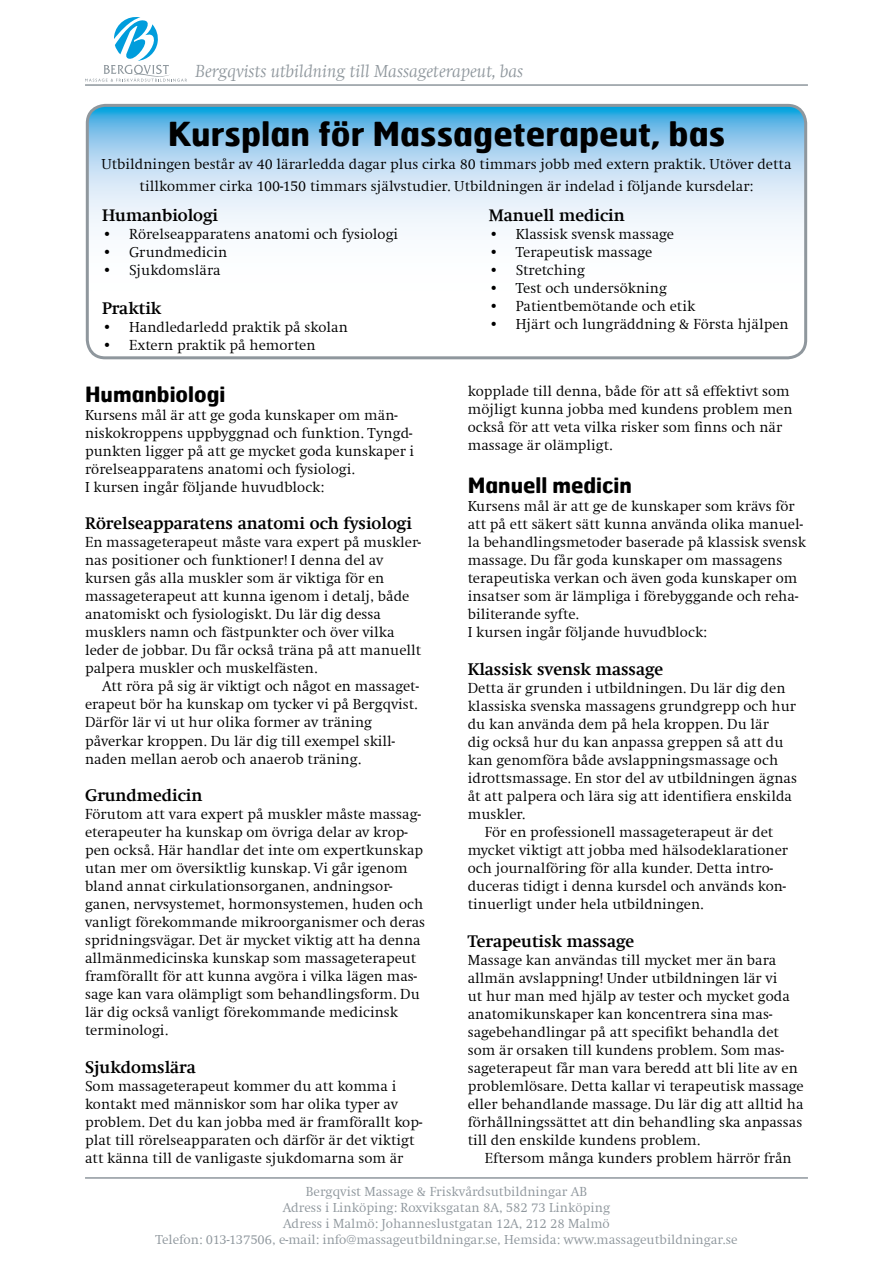
<style>
.page{position:relative;width:893px;height:1263px;background:#fff}
.page>*{position:absolute;margin:0;border:0;box-sizing:border-box;transform-origin:0 0}
.t1{font:700 33px "Hermes";color:#000}
.t2{font:700 21px "Hermes";color:#000}
.t3{font:italic 300 18px "Swift";color:#8f979d}
.t4{font:700 16.5px "Swift";color:#000}
.t5{font:300 15px/18px "Swift";color:#000}
.t6{font:300 13.5px/16.2px "Swift";color:#8f979d;text-align:center}
</style>
<div class="page">
<hr style="left:85px;top:1177px;width:723px;height:2px;background:#8f979d">
<hr style="left:85px;top:84px;width:723px;height:2px;background:#8f979d">
<svg style="left:85px;top:17px;width:102px;height:65px"></svg>
<svg style="left:87px;top:105px;width:719px;height:253px"></svg>
<div style="left:86px;top:104px;width:721px;height:255px;border:3px solid #8f979d;border-radius:18px"></div>
<p class="t3" style="left:196px;top:62px;width:329px">Bergqvists utbildning till Massageterapeut, bas</p>
<h1 class="t1" style="left:168px;top:112px;width:559px">Kursplan för Massageterapeut, bas</h1>
<p class="t5" style="left:101px;top:153px;width:692px;line-height:22.5px;text-align:center">Utbildningen består av 40 lärarledda dagar plus cirka 80 timmars jobb med extern praktik. Utöver detta tillkommer cirka 100-150 timmars självstudier. Utbildningen är indelad i följande kursdelar:</p>
<p class="t4" style="left:102px;top:205px;width:118px">Humanbiologi</p>
<p class="t5" style="left:102px;top:225px;width:298px">• Rörelseapparatens anatomi och fysiologi</p>
<p class="t5" style="left:102px;top:243px;width:127px">• Grundmedicin</p>
<p class="t5" style="left:102px;top:261px;width:120px">• Sjukdomslära</p>
<p class="t4" style="left:102px;top:299px;width:61px">Praktik</p>
<p class="t5" style="left:102px;top:319px;width:247px">• Handledarledd praktik på skolan</p>
<p class="t5" style="left:102px;top:337px;width:215px">• Extern praktik på hemorten</p>
<h2 class="t2" style="left:85px;top:380px;width:142px">Humanbiologi</h2>
<p class="t5" style="left:85px;top:406px;width:331px">Kursens mål är att ge goda kunskaper om män&shy;niskokroppens uppbyggnad och funktion. Tyngd&shy;punkten ligger på att ge mycket goda kunskaper i rörelseapparatens anatomi och fysiologi.<br>I kursen ingår följande huvudblock:</p>
<p class="t4" style="left:85px;top:514px;width:328px">Rörelseapparatens anatomi och fysiologi</p>
<p class="t5" style="left:85px;top:534px;width:338px">En massageterapeut måste vara expert på muskler&shy;nas positioner och funktioner! I denna del av kursen gås alla muskler som är viktiga för en massageterapeut att kunna igenom i detalj, både anatomiskt och fysiologiskt. Du lär dig dessa musklers namn och fästpunkter och över vilka leder de jobbar. Du får också träna på att manuellt palpera muskler och muskelfästen.</p>
<p class="t5" style="left:85px;top:678px;width:335px;text-indent:17px">Att röra på sig är viktigt och något en massaget&shy;erapeut bör ha kunskap om tycker vi på Bergqvist.<br>Därför lär vi ut hur olika former av träning påverkar kroppen. Du lär dig till exempel skill&shy;naden mellan aerob och anaerob träning.</p>
<p class="t4" style="left:85px;top:786px;width:119px">Grundmedicin</p>
<p class="t5" style="left:85px;top:806px;width:342px">Förutom att vara expert på muskler måste massag&shy;eterapeuter ha kunskap om övriga delar av krop&shy;pen också. Här handlar det inte om expertkunskap utan mer om översiktlig kunskap. Vi går igenom bland annat cirkulationsorganen, andningsor&shy;ganen, nervsystemet, hormonsystemen, huden och vanligt förekommande mikroorganismer och deras spridningsvägar. Det är mycket viktig att ha denna allmänmedicinska kunskap som massageterapeut framförallt för att kunna avgöra i vilka lägen mas&shy;sage kan vara olämpligt som behandlingsform. Du lär dig också vanligt förekommande medicinsk terminologi.</p>
<p class="t4" style="left:85px;top:1058px;width:112px">Sjukdomslära</p>
<p class="t5" style="left:85px;top:1077px;width:339px">Som massageterapeut kommer du att komma i kontakt med människor som har olika typer av problem. Det du kan jobba med är framförallt kop&shy;plat till rörelseapparaten och därför är det viktigt att känna till de vanligaste sjukdomarna som är</p>
<p class="t4" style="left:489px;top:205px;width:137px">Manuell medicin</p>
<p class="t5" style="left:489px;top:225px;width:187px">• Klassisk svensk massage</p>
<p class="t5" style="left:489px;top:243px;width:165px">• Terapeutisk massage</p>
<p class="t5" style="left:489px;top:261px;width:98px">• Stretching</p>
<p class="t5" style="left:489px;top:279px;width:180px">• Test och undersökning</p>
<p class="t5" style="left:489px;top:297px;width:208px">• Patientbemötande och etik</p>
<p class="t5" style="left:489px;top:315px;width:301px">• Hjärt och lungräddning &amp; Första hjälpen</p>
<p class="t5" style="left:468px;top:382px;width:326px">kopplade till denna, både för att så effektivt som möjligt kunna jobba med kundens problem men också för att veta vilka risker som finns och när massage är olämpligt.</p>
<h2 class="t2" style="left:468px;top:472px;width:166px">Manuell medicin</h2>
<p class="t5" style="left:468px;top:498px;width:340px">Kursens mål är att ge de kunskaper som krävs för att på ett säkert sätt kunna använda olika manuel&shy;la behandlingsmetoder baserade på klassisk svensk massage. Du får goda kunskaper om massagens terapeutiska verkan och även goda kunskaper om insatser som är lämpliga i förebyggande och reha&shy;biliterande syfte.<br>I kursen ingår följande huvudblock:</p>
<p class="t4" style="left:468px;top:660px;width:197px">Klassisk svensk massage</p>
<p class="t5" style="left:468px;top:679px;width:319px">Detta är grunden i utbildningen. Du lär dig den</p>
<p class="t5" style="left:468px;top:697px;width:330px">klassiska svenska massagens grundgrepp och hur</p>
<p class="t5" style="left:468px;top:715px;width:303px">du kan använda dem på hela kroppen. Du lär</p>
<p class="t5" style="left:468px;top:733px;width:317px">dig också hur du kan anpassa greppen så att du</p>
<p class="t5" style="left:468px;top:751px;width:312px">kan genomföra både avslappningsmassage och</p>
<p class="t5" style="left:468px;top:769px;width:331px">idrottsmassage. En stor del av utbildningen ägnas</p>
<p class="t5" style="left:468px;top:787px;width:326px">åt att palpera och lära sig att identifiera enskilda</p>
<p class="t5" style="left:468px;top:805px;width:59px">muskler.</p>
<p class="t5" style="left:485px;top:823px;width:290px">För en professionell massageterapeut är det</p>
<p class="t5" style="left:468px;top:841px;width:322px">mycket viktigt att jobba med hälsodeklarationer</p>
<p class="t5" style="left:468px;top:859px;width:307px">och journalföring för alla kunder. Detta intro-</p>
<p class="t5" style="left:468px;top:877px;width:320px">duceras tidigt i denna kursdel och används kon-</p>
<p class="t5" style="left:468px;top:895px;width:237px">tinuerligt under hela utbildningen.</p>
<p class="t4" style="left:468px;top:931px;width:168px">Terapeutisk massage</p>
<p class="t5" style="left:468px;top:951px;width:337px">Massage kan användas till mycket mer än bara allmän avslappning! Under utbildningen lär vi<br>ut hur man med hjälp av tester och mycket goda anatomikunskaper kan koncentrera sina mas&shy;sagebehandlingar på att specifikt behandla det som är orsaken till kundens problem. Som mas&shy;sageterapeut får man vara beredd att bli lite av en problemlösare. Detta kallar vi terapeutisk massage eller behandlande massage. Du lär dig att alltid ha förhållningssättet att din behandling ska anpassas till den enskilde kundens problem.</p>
<p class="t5" style="left:485px;top:1149px;width:309px">Eftersom många kunders problem härrör från</p>
<p class="t6" style="left:155px;top:1183px;width:583px">Bergqvist Massage &amp; Friskvårdsutbildningar AB<br>Adress i Linköping: Roxviksgatan 8A, 582 73 Linköping<br>Adress i Malmö: Johanneslustgatan 12A, 212 28 Malmö<br>Telefon: 013-137506, e-mail: info@massageutbildningar.se, Hemsida: www.massageutbildningar.se</p>
</div>
